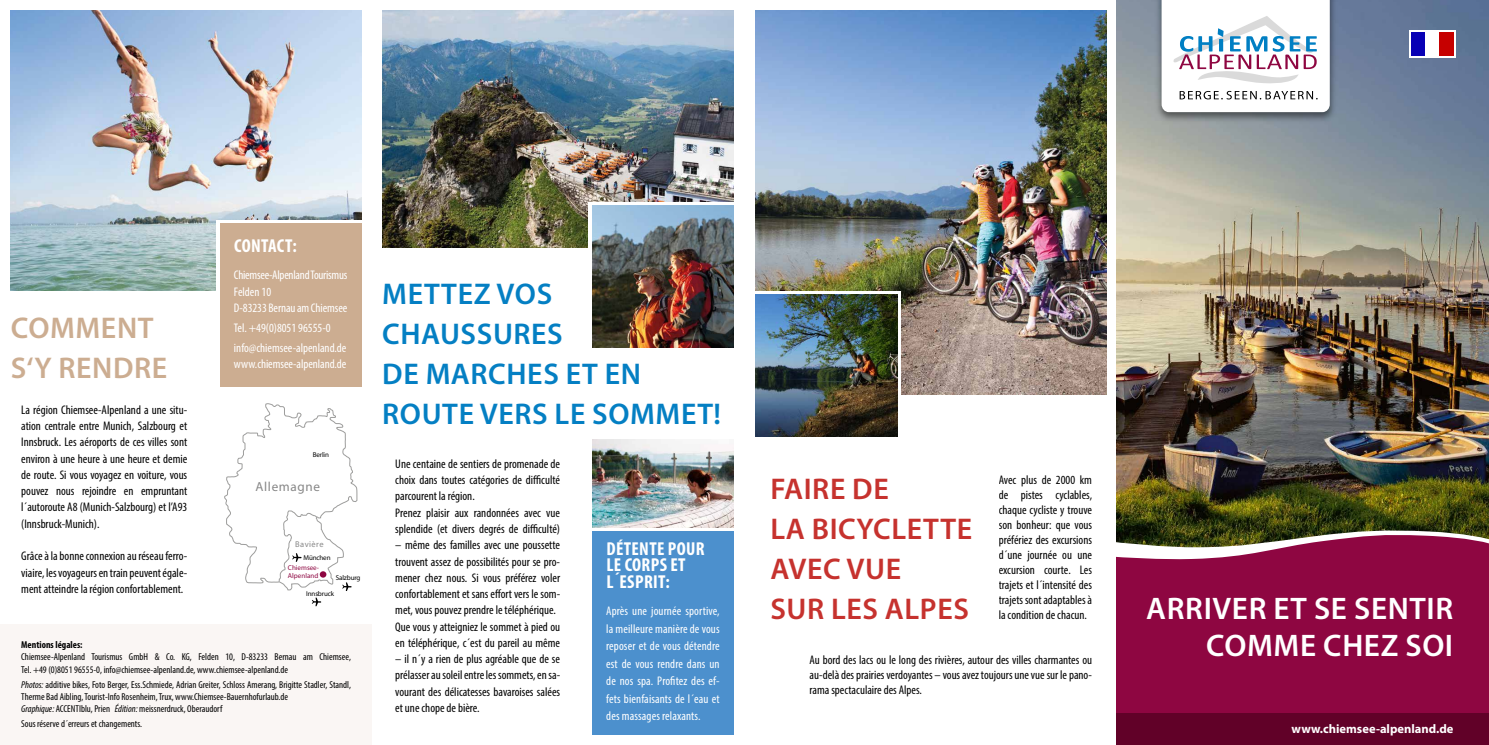
<style>
.page{position:relative;width:1489px;height:745px;background:#fff}
.page>*{position:absolute;margin:0;border:0;box-sizing:border-box;transform-origin:0 0}
.t1{font:600 31.25px/37.5px "Myriad Pro";letter-spacing:.02em;color:#fff;text-align:right}
.t2{font:600 30px/40px "Myriad Pro";letter-spacing:.02em;color:#047fc3}
.t3{font:600 30px/40px "Myriad Pro";letter-spacing:.02em;color:#c6322e}
.t4{font:600 30px/40px "Myriad Pro";letter-spacing:.02em;color:#ccad91}
.t5{font:700 condensed 18.75px/16.2px "Myriad Pro";letter-spacing:.02em;color:#fff}
.t6{font:13.12px "Myriad Pro";letter-spacing:.05em;color:#878787}
.t7{font:condensed 12.5px/16.2px "Myriad Pro";color:#000;text-align:justify}
.t8{font:condensed 12.5px/17.5px "Myriad Pro";color:#fff}
.t9{font:condensed 12.5px/16.2px "Myriad Pro";letter-spacing:-.02em;color:#fff}
.t10{font:700 12.5px "Myriad Pro";color:#fff}
.t11{font:condensed 10px/12px "Myriad Pro";color:#000}
.t12{font:700 condensed 10px "Myriad Pro";color:#000}
.t13{font:8.5px "Myriad Pro";letter-spacing:.05em;color:#878787}
.t14{font:7px "Myriad Pro";letter-spacing:-.02em;color:#000}
.t15{font:7px/8.5px "Myriad Pro";color:#8e0641}
.s1{font-style:italic}
</style>
<div class="page">
<img style="left:1116px;top:0;width:372px;height:529px">
<div style="left:0;top:624px;width:372px;height:120px;background:#faf6f4"></div>
<svg style="left:1116px;top:529px;width:372px;height:4px"></svg>
<svg style="left:1116px;top:533px;width:372px;height:179px;background:#8f1247"></svg>
<img style="left:1152px;top:0;width:186px;height:125px">
<svg style="left:1161px;top:0;width:168px;height:112px"></svg>
<div style="left:1116px;top:712px;width:372px;height:32px;background:#610128"></div>
<img style="left:383px;top:11px;width:350px;height:237px">
<div style="left:1408px;top:30px;width:47px;height:28px;background:linear-gradient(to right,#fff,#fff)"></div>
<div style="left:1410px;top:32px;width:14px;height:24px;background:#0800b5"></div>
<div style="left:1424px;top:32px;width:15px;height:24px;background:#fff"></div>
<div style="left:1439px;top:32px;width:14px;height:24px;background:#c60000"></div>
<img style="left:755px;top:11px;width:351px;height:384px">
<div style="left:752px;top:291px;width:149px;height:149px;background:linear-gradient(to right,#fff,#fff)"></div>
<img style="left:755px;top:294px;width:142px;height:142px">
<div style="left:588px;top:202px;width:149px;height:135px;background:linear-gradient(to right,#fff,#fff)"></div>
<img style="left:592px;top:206px;width:141px;height:141px">
<div style="left:588px;top:440px;width:149px;height:114px;background:linear-gradient(to right,#fff,#fff)"></div>
<img style="left:592px;top:439px;width:141px;height:88px">
<img style="left:11px;top:11px;width:351px;height:280px">
<div style="left:216px;top:220px;width:149px;height:149px;background:#fff"></div>
<svg style="left:312px;top:597px;width:9px;height:8px"></svg>
<svg style="left:224px;top:403px;width:134px;height:187px"></svg>
<div style="left:220px;top:223px;width:141px;height:163px;background:#ccad91"></div>
<div style="left:592px;top:531px;width:141px;height:202px;background:#4c90cd"></div>
<h2 class="t4" style="left:11px;top:307px;width:158px">COMMENT<br>S‘Y RENDRE</h2>
<p class="t7" style="left:21px;top:401px;width:167px">La région Chiemsee-Alpenland a une situ&shy;ation centrale entre Munich, Salzbourg et Innsbruck. Les aéroports de ces villes sont environ à une heure à une heure et demie de route. Si vous voyagez en voiture, vous pouvez nous rejoindre en empruntant l´autoroute A8 (Munich-Salzbourg) et l’A93 (Innsbruck-Munich).</p>
<p class="t7" style="left:21px;top:547px;width:167px">Grâce à la bonne connexion au réseau ferro&shy;viaire, les voyageurs en train peuvent égale&shy;ment atteindre la région confortablement.</p>
<h3 class="t5" style="left:234px;top:237px;width:64px">CONTACT:</h3>
<p class="t9" style="left:234px;top:267px;width:115px">Chiemsee-Alpenland Tourismus<br>Felden 10<br>D-83233 Bernau am Chiemsee</p>
<p class="t8" style="left:234px;top:317px;width:114px;line-height:20px">Tel. +49(0)8051 96555-0 info@chiemsee-alpenland.de</p>
<p class="t8" style="left:234px;top:355px;width:114px">www.chiemsee-alpenland.de</p>
<p class="t14" style="left:313px;top:450px;width:18px">Berlin</p>
<p class="t6" style="left:255px;top:478px;width:66px">Allemagne</p>
<p class="t13" style="left:295px;top:538px;width:30px">Bavière</p>
<p class="t14" style="left:303px;top:552px;width:29px">München</p>
<p class="t15" style="left:288px;top:562px;width:33px">Chiemsee-<br>Alpenland</p>
<p class="t14" style="left:336px;top:572px;width:26px">Salzburg</p>
<p class="t14" style="left:306px;top:589px;width:29px">Innsbruck</p>
<p class="t12" style="left:21px;top:638px;width:63px">Mentions légales:</p>
<p class="t11" style="left:21px;top:650px;width:331px">Chiemsee-Alpenland Tourismus GmbH &amp; Co. KG, Felden 10, D-83233 Bernau am Chiemsee,<br>Tel. +49 (0)8051 96555-0, info@chiemsee-alpenland.de, www.chiemsee-alpenland.de</p>
<p class="t11" style="left:21px;top:677px;width:331px"><span class="s1">Photos:</span> additive bikes, Foto Berger, Ess.Schmiede, Adrian Greiter, Schloss Amerang, Brigitte Stadler, Standl,<br>Therme Bad Aibling, Tourist-Info Rosenheim, Trux, www.Chiemsee-Bauernhofurlaub.de<br><span class="s1">Graphique:</span> ACCENTIblu, Prien <span class="s1">Édition:</span> meissnerdruck, Oberaudorf</p>
<p class="t11" style="left:21px;top:716px;width:122px">Sous réserve d´erreurs et changements.</p>
<h2 class="t2" style="left:382px;top:272px;width:340px">METTEZ VOS<br>CHAUSSURES<br>DE MARCHES ET EN<br>ROUTE VERS LE SOMMET!</h2>
<p class="t7" style="left:395px;top:455px;width:166px;text-align:left">Une centaine de sentiers de promenade de choix dans toutes catégories de difficulté parcourent la région.<br>Prenez plaisir aux randonnées avec vue splendide (et divers degrés de difficulté)</p>
<p class="t7" style="left:395px;top:536px;width:166px;text-align:left">– même des familles avec une poussette trouvent assez de possibilités pour se pro&shy;mener chez nous. Si vous préférez voler confortablement et sans effort vers le som&shy;met, vous pouvez prendre le téléphérique.<br>Que vous y atteigniez le sommet à pied ou en téléphérique, c´est du pareil au même</p>
<p class="t7" style="left:395px;top:650px;width:166px">– il n´y a rien de plus agréable que de se prélasser au soleil entre les sommets, en sa&shy;vourant des délicatesses bavaroises salées et une chope de bière.</p>
<h3 class="t5" style="left:606px;top:540px;width:100px">DÉTENTE POUR<br>LE CORPS ET<br>L´ESPRIT:</h3>
<p class="t8" style="left:606px;top:601px;width:115px;text-align:justify">Après une journée sportive, la meilleure manière de vous reposer et de vous détendre est de vous rendre dans un de nos spa. Profitez des ef&shy;fets bienfaisants de l´eau et des massages relaxants.</p>
<p class="t7" style="left:998px;top:472px;width:95px;line-height:15px">Avec plus de 2000 km de pistes cyclables, chaque cycliste y trouve son bonheur: que vous préfériez des excursions d´une journée ou une excursion courte. Les trajets et l´intensité des trajets sont adaptables à la condition de chacun.</p>
<p class="t7" style="left:809px;top:652px;width:284px;line-height:15px">Au bord des lacs ou le long des rivières, autour des villes charmantes ou au-delà des prairies verdoyantes – vous avez toujours une vue sur le pano&shy;rama spectaculaire des Alpes.</p>
<h2 class="t3" style="left:770px;top:468px;width:203px">FAIRE DE<br>LA BICYCLETTE<br>AVEC VUE<br>SUR LES ALPES</h2>
<h1 class="t1" style="left:1146px;top:588px;width:308px">ARRIVER ET SE SENTIR<br>COMME CHEZ SOI</h1>
<p class="t10" style="left:1291px;top:720px;width:163px">www.chiemsee-alpenland.de</p>
</div>
